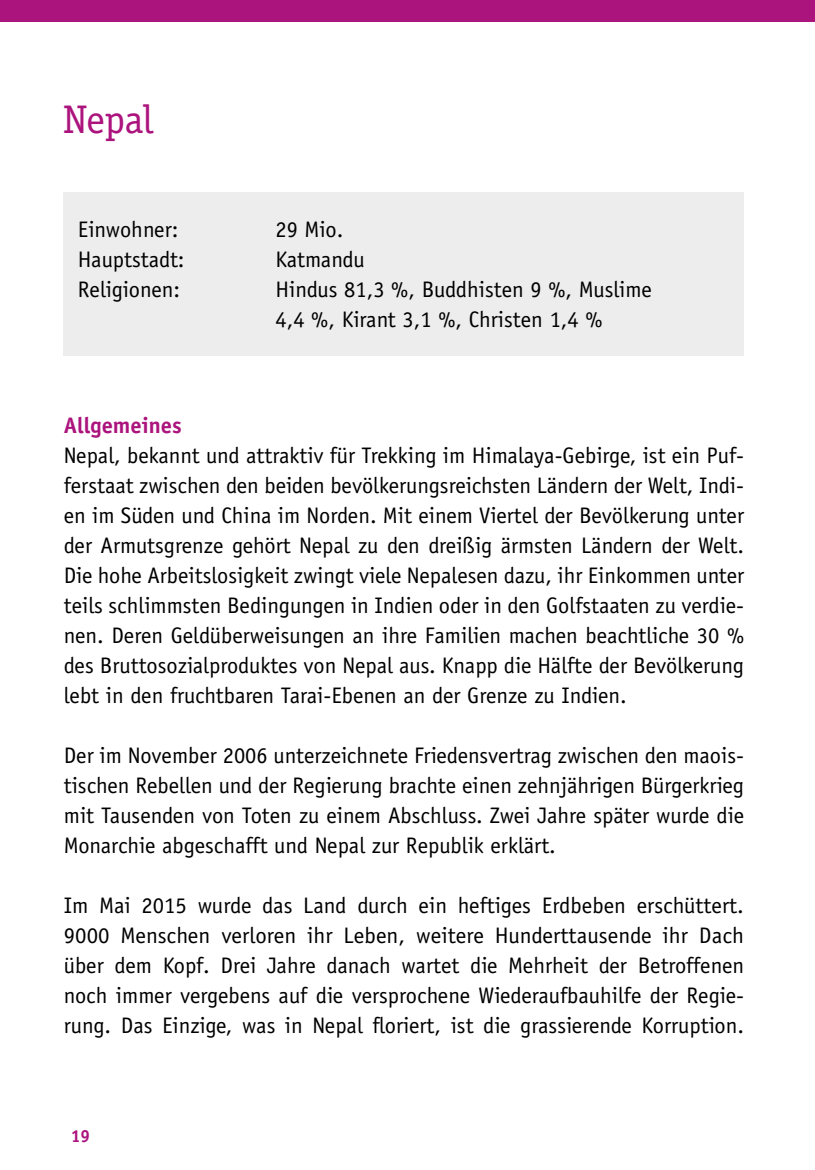
<style>
.page{position:relative;width:815px;height:1170px;background:#fff}
.page>*{position:absolute;margin:0;border:0;box-sizing:border-box;transform-origin:0 0}
.t1{font:40px "Officina Serif";letter-spacing:-.01em;color:#ac147d}
.t2{font:22.5px/30px "Officina Sans Std";color:#000;text-align:justify}
.t3{font:700 22.5px "Officina Sans Std";color:#ac147d}
.t4{font:22.5px "Officina Sans Std";letter-spacing:-.02em;color:#000}
.t5{font:700 17.5px "Officina Sans Std";color:#ac147d}
</style>
<div class="page">
<div style="left:0;top:0;width:815px;height:21px;background:#ac147d"></div>
<div style="left:64px;top:193px;width:680px;height:163px;background:#ededed"></div>
<h1 class="t1" style="left:64px;top:96px;width:92px">Nepal</h1>
<p class="t2" style="left:78px;top:215px;width:102px">Einwohner:</p>
<p class="t2" style="left:275px;top:215px;width:69px">29 Mio.</p>
<p class="t2" style="left:78px;top:245px;width:108px">Hauptstadt:</p>
<p class="t4" style="left:275px;top:246px;width:91px">Katmandu</p>
<p class="t2" style="left:78px;top:275px;width:104px">Religionen:</p>
<p class="t2" style="left:275px;top:275px;width:378px">Hindus 81,3 %, Buddhisten 9 %, Muslime<br>4,4 %, Kirant 3,1 %, Christen 1,4 %</p>
<p class="t3" style="left:64px;top:411px;width:119px">Allgemeines</p>
<p class="t2" style="left:64px;top:440px;width:682px">Nepal, bekannt und attraktiv für Trekking im Himalaya-Gebirge, ist ein Puf&shy;ferstaat zwischen den beiden bevölkerungsreichsten Ländern der Welt, Indi&shy;en im Süden und China im Norden. Mit einem Viertel der Bevölkerung unter der Armutsgrenze gehört Nepal zu den dreißig ärmsten Ländern der Welt.<br>Die hohe Arbeitslosigkeit zwingt viele Nepalesen dazu, ihr Einkommen unter teils schlimmsten Bedingungen in Indien oder in den Golfstaaten zu verdie&shy;nen. Deren Geldüberweisungen an ihre Familien machen beachtliche 30 % des Bruttosozialproduktes von Nepal aus. Knapp die Hälfte der Bevölkerung lebt in den fruchtbaren Tarai-Ebenen an der Grenze zu Indien.</p>
<p class="t2" style="left:64px;top:740px;width:682px">Der im November 2006 unterzeichnete Friedensvertrag zwischen den maois&shy;tischen Rebellen und der Regierung brachte einen zehnjährigen Bürgerkrieg mit Tausenden von Toten zu einem Abschluss. Zwei Jahre später wurde die Monarchie abgeschafft und Nepal zur Republik erklärt.</p>
<p class="t2" style="left:64px;top:890px;width:682px">Im Mai 2015 wurde das Land durch ein heftiges Erdbeben erschüttert.<br>9000 Menschen verloren ihr Leben, weitere Hunderttausende ihr Dach über dem Kopf. Drei Jahre danach wartet die Mehrheit der Betroffenen noch immer vergebens auf die versprochene Wiederaufbauhilfe der Regie&shy;rung. Das Einzige, was in Nepal floriert, ist die grassierende Korruption.</p>
<p class="t5" style="left:71px;top:1125px;width:21px">19</p>
</div>
